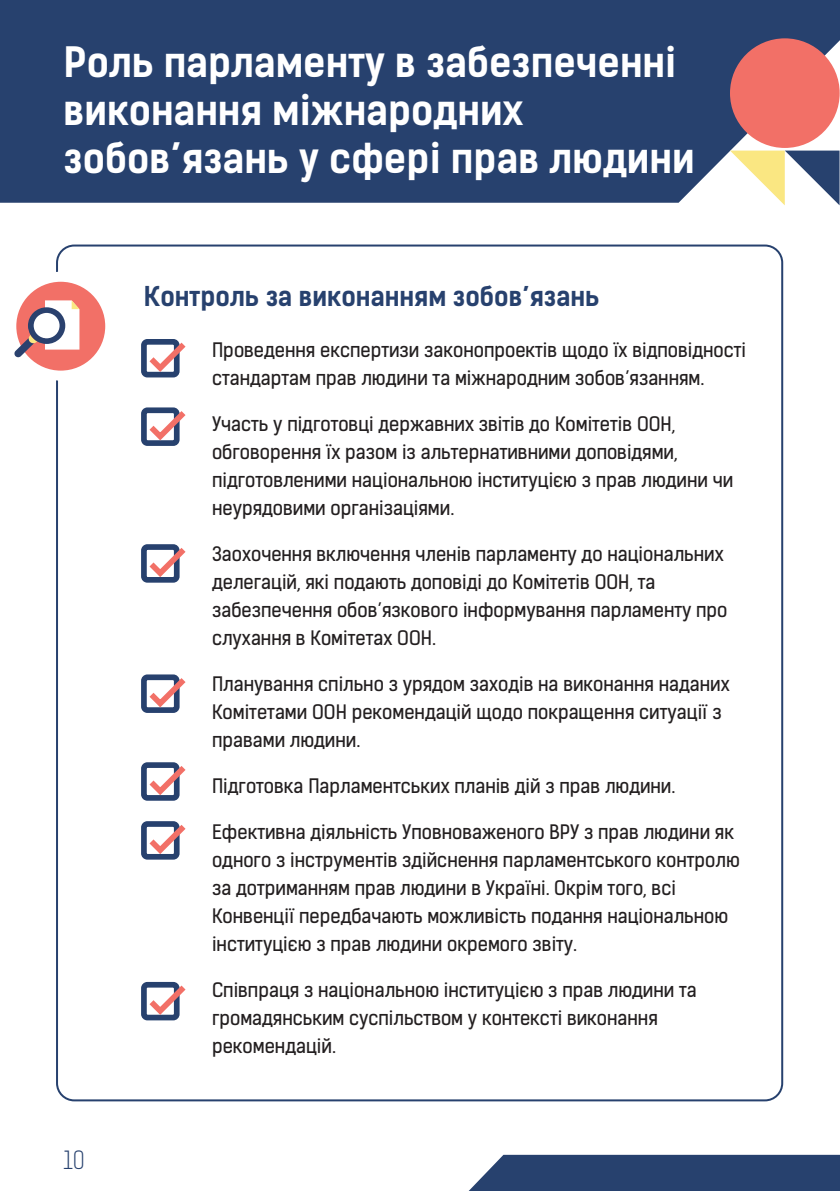
<style>
.page{position:relative;width:840px;height:1191px;background:#fff}
.page>*{position:absolute;margin:0;border:0;box-sizing:border-box;transform-origin:0 0}
.t1{font:39.8px/47.8px "Kelson Sans Bold RU";color:#fff}
.t2{font:26px "Kelson Sans Bold RU";color:#27416e}
.t3{font:23.8px "Kelson Sans Light RU";color:#27416e}
.t4{font:19px/28px "Kelson Sans Regular RU";color:#231f20}
</style>
<div class="page">
<div style="left:0;top:0;width:839px;height:203px;background:#27416e"></div>
<svg style="left:468px;top:1154px;width:371px;height:37px;background:#364e78"></svg>
<svg style="left:729px;top:151px;width:110px;height:54px"></svg>
<div style="left:729px;top:38px;width:110px;height:110px;background:#f27067;border-radius:50%"></div>
<div style="left:141px;top:339px;width:38px;height:38px;border:6px solid #27416e;border-radius:3px"></div>
<svg style="left:143px;top:339px;width:43px;height:37px"></svg>
<div style="left:141px;top:407px;width:38px;height:39px;border:6px solid #27416e;border-radius:3px"></div>
<svg style="left:143px;top:407px;width:43px;height:37px"></svg>
<div style="left:141px;top:544px;width:38px;height:38px;border:6px solid #27416e;border-radius:3px"></div>
<svg style="left:143px;top:544px;width:43px;height:37px"></svg>
<div style="left:141px;top:674px;width:38px;height:39px;border:6px solid #27416e;border-radius:3px"></div>
<svg style="left:143px;top:674px;width:43px;height:37px"></svg>
<div style="left:141px;top:762px;width:38px;height:38px;border:6px solid #27416e;border-radius:3px"></div>
<svg style="left:143px;top:762px;width:43px;height:37px"></svg>
<div style="left:141px;top:821px;width:38px;height:38px;border:6px solid #27416e;border-radius:3px"></div>
<svg style="left:143px;top:821px;width:43px;height:37px"></svg>
<div style="left:141px;top:982px;width:38px;height:38px;border:6px solid #27416e;border-radius:3px"></div>
<svg style="left:143px;top:981px;width:43px;height:38px"></svg>
<svg style="left:14px;top:281px;width:92px;height:90px"></svg>
<h1 class="t1" style="left:64px;top:39px;width:632px">Роль парламенту в забезпеченні виконання міжнародних зобов’язань у сфері прав людини</h1>
<h2 class="t2" style="left:144px;top:280px;width:457px">Контроль за виконанням зобов’язань</h2>
<p class="t3" style="left:64px;top:1145px;width:22px">10</p>
<p class="t4" style="left:212px;top:336px;width:535px">Проведення експертизи законопроектів щодо їх відповідності стандартам прав людини та міжнародним зобов’язанням.</p>
<p class="t4" style="left:212px;top:410px;width:522px">Участь у підготовці державних звітів до Комітетів ООН, обговорення їх разом із альтернативними доповідями, підготовленими національною інституцією з прав людини чи неурядовими організаціями.</p>
<p class="t4" style="left:212px;top:540px;width:516px">Заохочення включення членів парламенту до національних делегацій, які подають доповіді до Комітетів ООН, та забезпечення обов’язкового інформування парламенту про слухання в Комітетах ООН.</p>
<p class="t4" style="left:212px;top:670px;width:519px">Планування спільно з урядом заходів на виконання наданих<br>Комітетами ООН рекомендацій щодо покращення ситуації з правами людини.</p>
<p class="t4" style="left:212px;top:772px;width:464px">Підготовка Парламентських планів дій з прав людини.</p>
<p class="t4" style="left:212px;top:818px;width:529px">Ефективна діяльність Уповноваженого ВРУ з прав людини як одного з інструментів здійснення парламентського контролю за дотриманням прав людини в Україні. Окрім того, всі Конвенції передбачають можливість подання національною інституцією з прав людини окремого звіту.</p>
<p class="t4" style="left:212px;top:976px;width:486px">Співпраця з національною інституцією з прав людини та громадянським суспільством у контексті виконання рекомендацій.</p>
</div>
